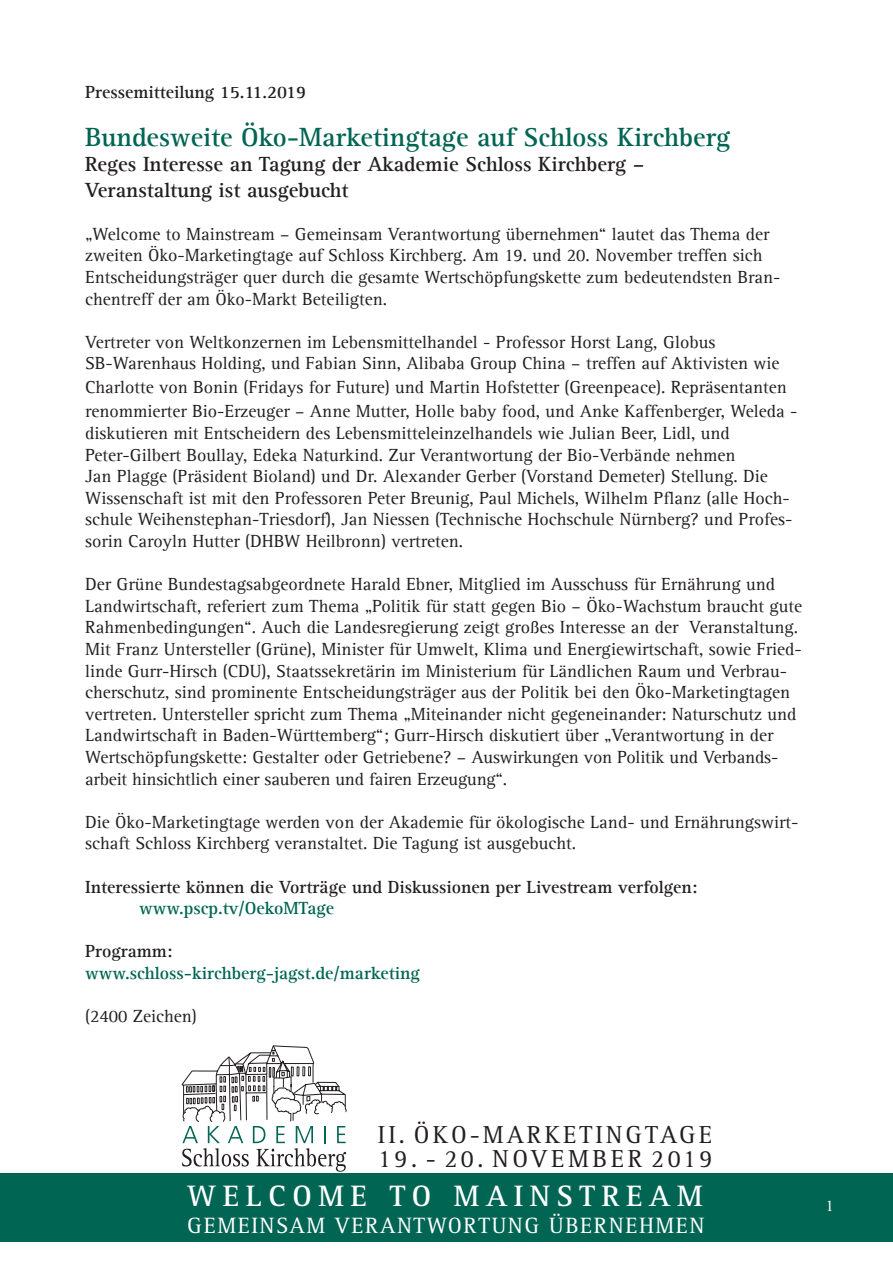
<style>
.page{position:relative;width:893px;height:1263px;background:#fff}
.page>*{position:absolute;margin:0;border:0;box-sizing:border-box;transform-origin:0 0}
.t1{font:700 30.45px "Agfa Rotis Serif";letter-spacing:.22em;color:#fff}
.t2{font:700 27px "Agfa Rotis Serif";color:#006553}
.t3{font:25.5px "Agfa Rotis Serif";letter-spacing:.12em;color:#231f20}
.t4{font:25.5px "Agfa Rotis Serif";letter-spacing:.145em;color:#231f20}
.t5{font:22.95px "Agfa Rotis Serif";letter-spacing:.07em;color:#fff}
.t6{font:700 21px/25.2px "Agfa Rotis Serif";color:#231f20}
.t7{font:18px/21.6px "Agfa Rotis Serif";color:#231f20}
.t8{font:700 18px "Agfa Rotis Serif";color:#231f20}
.t9{font:700 18px "Agfa Rotis Serif";color:#006553}
.t10{font:16.5px "Agfa Rotis Serif";color:#fff}
</style>
<div class="page">
<div style="left:0;top:1174px;width:893px;height:68px;background:#006553"></div>
<svg style="left:182px;top:1045px;width:164px;height:127px"></svg>
<p class="t8" style="left:85px;top:81px;width:223px">Pressemitteilung 15.11.2019</p>
<h2 class="t2" style="left:85px;top:121px;width:647px">Bundesweite Öko-Marketingtage auf Schloss Kirchberg</h2>
<p class="t6" style="left:85px;top:152px;width:561px">Reges Interesse an Tagung der Akademie Schloss Kirchberg –<br>Veranstaltung ist ausgebucht</p>
<p class="t7" style="left:85px;top:223px;width:697px">„Welcome to Mainstream – Gemeinsam Verantwortung übernehmen“ lautet das Thema der zweiten Öko-Marketingtage auf Schloss Kirchberg. Am 19. und 20. November treffen sich Entscheidungsträger quer durch die gesamte Wertschöpfungskette zum bedeutendsten Bran&shy;chentreff der am Öko-Markt Beteiligten.</p>
<p class="t7" style="left:85px;top:331px;width:696px">Vertreter von Weltkonzernen im Lebensmittelhandel - Professor Horst Lang, Globus<br>SB-Warenhaus Holding, und Fabian Sinn, Alibaba Group China – treffen auf Aktivisten wie</p>
<p class="t7" style="left:85px;top:376px;width:714px;line-height:24px">Charlotte von Bonin (Fridays for Future) und Martin Hofstetter (Greenpeace). Repräsentanten renommierter Bio-Erzeuger – Anne Mutter, Holle baby food, und Anke Kaffenberger, Weleda -</p>
<p class="t7" style="left:85px;top:422px;width:709px">diskutieren mit Entscheidern des Lebensmitteleinzelhandels wie Julian Beer, Lidl, und Peter-Gilbert Boullay, Edeka Naturkind. Zur Verantwortung der Bio-Verbände nehmen<br>Jan Plagge (Präsident Bioland) und Dr. Alexander Gerber (Vorstand Demeter) Stellung. Die Wissenschaft ist mit den Professoren Peter Breunig, Paul Michels, Wilhelm Pflanz (alle Hoch&shy;schule Weihenstephan-Triesdorf), Jan Niessen (Technische Hochschule Nürnberg? und Profes&shy;sorin Caroyln Hutter (DHBW Heilbronn) vertreten.</p>
<p class="t7" style="left:85px;top:574px;width:719px">Der Grüne Bundestagsabgeordnete Harald Ebner, Mitglied im Ausschuss für Ernährung und Landwirtschaft, referiert zum Thema „Politik für statt gegen Bio – Öko-Wachstum braucht gute Rahmenbedingungen“. Auch die Landesregierung zeigt großes Interesse an der Veranstaltung.<br>Mit Franz Untersteller (Grüne), Minister für Umwelt, Klima und Energiewirtschaft, sowie Fried&shy;linde Gurr-Hirsch (CDU), Staatssekretärin im Ministerium für Ländlichen Raum und Verbrau&shy;cherschutz, sind prominente Entscheidungsträger aus der Politik bei den Öko-Marketingtagen vertreten. Untersteller spricht zum Thema „Miteinander nicht gegeneinander: Naturschutz und Landwirtschaft in Baden-Württemberg“; Gurr-Hirsch diskutiert über „Verantwortung in der Wertschöpfungskette: Gestalter oder Getriebene? – Auswirkungen von Politik und Verbands&shy;arbeit hinsichtlich einer sauberen und fairen Erzeugung“.</p>
<p class="t7" style="left:85px;top:811px;width:715px">Die Öko-Marketingtage werden von der Akademie für ökologische Land- und Ernährungswirt&shy;schaft Schloss Kirchberg veranstaltet. Die Tagung ist ausgebucht.</p>
<p class="t8" style="left:85px;top:876px;width:614px">Interessierte können die Vorträge und Diskussionen per Livestream verfolgen:</p>
<p class="t9" style="left:139px;top:897px;width:197px">www.pscp.tv/OekoMTage</p>
<p class="t8" style="left:85px;top:941px;width:89px">Programm:</p>
<p class="t9" style="left:85px;top:962px;width:336px">www.schloss-kirchberg-jagst.de/marketing</p>
<p class="t7" style="left:85px;top:1006px;width:113px">(2400 Zeichen)</p>
<h3 class="t3" style="left:378px;top:1119px;width:336px">II. ÖKO-MARKETINGTAGE</h3>
<h3 class="t4" style="left:378px;top:1143px;width:336px">19. - 20. NOVEMBER 2019</h3>
<h1 class="t1" style="left:187px;top:1177px;width:517px">WELCOME TO MAINSTREAM</h1>
<p class="t5" style="left:187px;top:1212px;width:519px">GEMEINSAM VERANTWORTUNG ÜBERNEHMEN</p>
<p class="t10" style="left:825px;top:1195px;width:10px">1</p>
</div>
